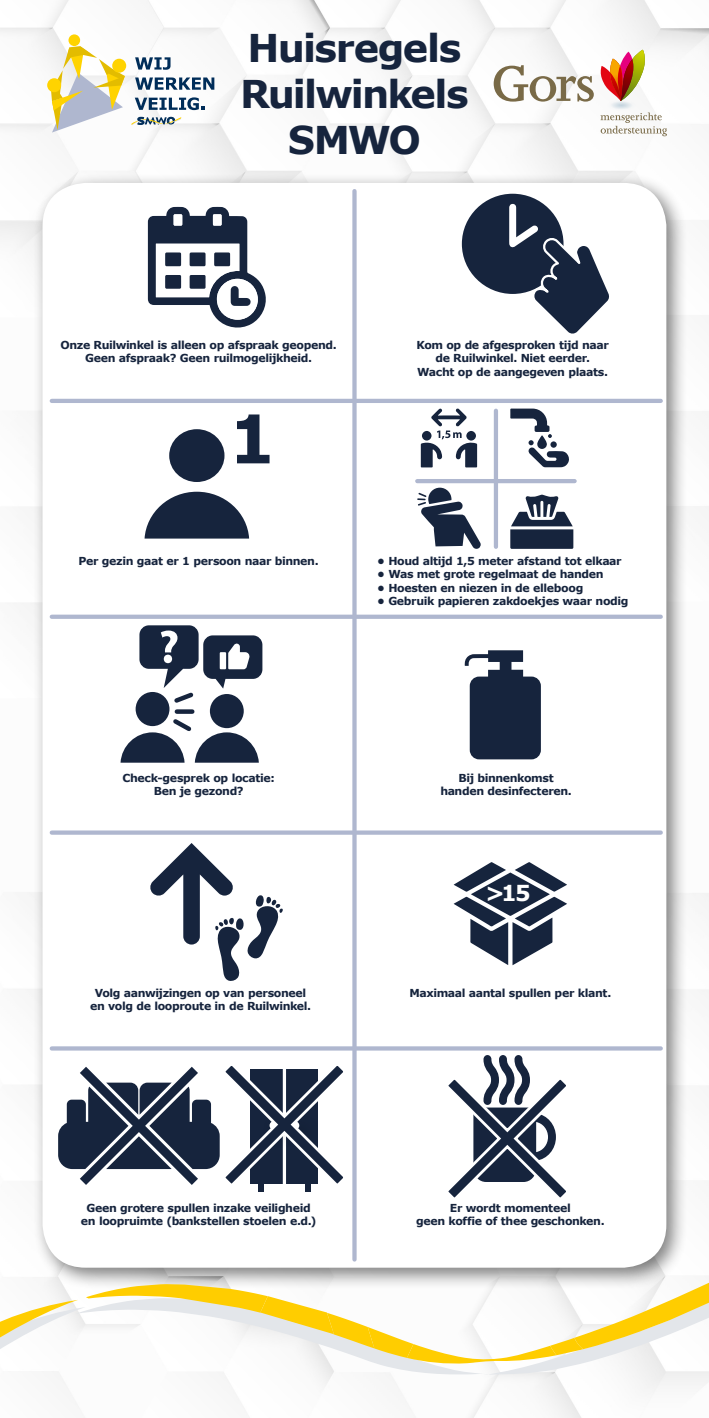
<style>
.page{position:relative;width:709px;height:1418px;background:#fff}
.page>*{position:absolute;margin:0;border:0;box-sizing:border-box;transform-origin:0 0}
.t1{font:700 67px "Verdana";color:#16243d}
.t2{font:700 38.25px/45.9px "Verdana";letter-spacing:-.05em;color:#16243d;text-align:center}
.t3{font:700 22px "Verdana";color:#fff}
.t4{font:700 11px/13.2px "Verdana";letter-spacing:-.035em;color:#16243d;text-align:center}
</style>
<div class="page">
<img style="left:0;top:0;width:709px;height:1417px">
<div style="left:33px;top:173px;width:655px;height:1116px;background:#000;opacity:.5"></div>
<div style="left:43px;top:183px;width:623px;height:1084px;background:#fff;border-radius:43px"></div>
<svg style="left:0;top:1246px;width:709px;height:143px"></svg>
<svg style="left:352px;top:191px;width:4px;height:1068px;background:#b6bdd3"></svg>
<hr style="left:52px;top:399px;width:608px;height:4px;background:#afb7cf">
<div style="left:52px;top:614px;width:608px;height:5px;background:#afb7cf"></div>
<svg style="left:52px;top:830px;width:608px;height:4px;background:#b8bfd4"></svg>
<svg style="left:52px;top:1046px;width:608px;height:4px;background:#b5bcd2"></svg>
<div style="left:210px;top:694px;width:34px;height:34px;background:#16243d;border-radius:50%"></div>
<svg style="left:464px;top:650px;width:77px;height:109px"></svg>
<hr style="left:417px;top:479px;width:157px;height:4px;background:#afb7cf">
<svg style="left:510px;top:408px;width:59px;height:59px"></svg>
<svg style="left:421px;top:408px;width:56px;height:59px"></svg>
<svg style="left:417px;top:487px;width:64px;height:62px"></svg>
<svg style="left:510px;top:494px;width:63px;height:55px"></svg>
<hr style="left:494px;top:411px;width:4px;height:136px;background:#afb7cf">
<svg style="left:453px;top:862px;width:114px;height:103px"></svg>
<svg style="left:144px;top:491px;width:105px;height:47px"></svg>
<div style="left:169px;top:429px;width:55px;height:53px;background:#16243d;border-radius:50%"></div>
<svg style="left:148px;top:207px;width:118px;height:121px"></svg>
<svg style="left:131px;top:117px;width:50px;height:8px"></svg>
<div style="left:68px;top:34px;width:12px;height:12px;background:#ffd300;border-radius:50%"></div>
<div style="left:47px;top:78px;width:14px;height:14px;background:#ffd300;border-radius:50%"></div>
<svg style="left:51px;top:46px;width:74px;height:86px"></svg>
<div style="left:112px;top:59px;width:14px;height:14px;background:#ffd300;border-radius:50%"></div>
<svg style="left:135px;top:57px;width:35px;height:13px"></svg>
<svg style="left:135px;top:77px;width:79px;height:13px"></svg>
<svg style="left:135px;top:97px;width:69px;height:13px"></svg>
<svg style="left:493px;top:65px;width:101px;height:37px"></svg>
<svg style="left:600px;top:50px;width:67px;height:86px"></svg>
<svg style="left:448px;top:1055px;width:118px;height:143px"></svg>
<div style="left:258px;top:1177px;width:6px;height:14px;background:#16243d"></div>
<div style="left:305px;top:1177px;width:5px;height:14px;background:#16243d"></div>
<svg style="left:58px;top:1066px;width:285px;height:123px"></svg>
<svg style="left:150px;top:843px;width:133px;height:138px"></svg>
<div style="left:136px;top:692px;width:33px;height:34px;background:#16243d;border-radius:50%"></div>
<div style="left:177px;top:709px;width:15px;height:5px;background:#16243d"></div>
<svg style="left:120px;top:715px;width:139px;height:47px"></svg>
<svg style="left:139px;top:625px;width:123px;height:81px"></svg>
<svg style="left:462px;top:194px;width:147px;height:140px"></svg>
<h2 class="t2" style="left:240px;top:26px;width:230px">Huisregels<br>Ruilwinkels<br>SMWO</h2>
<p class="t4" style="left:60px;top:339px;width:278px">Onze Ruilwinkel is alleen op afspraak geopend.<br>Geen afspraak? Geen ruilmogelijkheid.</p>
<p class="t4" style="left:416px;top:339px;width:194px">Kom op de afgesproken tijd naar de Ruilwinkel. Niet eerder.<br>Wacht op de aangegeven plaats.</p>
<h1 class="t1" style="left:228px;top:395px;width:49px">1</h1>
<p class="t4" style="left:79px;top:554px;width:241px">Per gezin gaat er 1 persoon naar binnen.</p>
<p class="t4" style="left:377px;top:554px;width:246px">• Houd altijd 1,5 meter afstand tot elkaar</p>
<p class="t4" style="left:377px;top:568px;width:228px">• Was met grote regelmaat de handen</p>
<p class="t4" style="left:377px;top:581px;width:208px">• Hoesten en niezen in de elleboog</p>
<p class="t4" style="left:377px;top:594px;width:253px">• Gebruik papieren zakdoekjes waar nodig</p>
<p class="t4" style="left:122px;top:771px;width:154px">Check-gesprek op locatie:<br>Ben je gezond?</p>
<p class="t4" style="left:440px;top:771px;width:133px">Bij binnenkomst handen desinfecteren.</p>
<h3 class="t3" style="left:485px;top:879px;width:47px">&gt;15</h3>
<p class="t4" style="left:90px;top:986px;width:222px">Volg aanwijzingen op van personeel en volg de looproute in de Ruilwinkel.</p>
<p class="t4" style="left:409px;top:986px;width:203px">Maximaal aantal spullen per klant.</p>
<p class="t4" style="left:81px;top:1201px;width:237px">Geen grotere spullen inzake veiligheid en loopruimte (bankstellen stoelen e.d.)</p>
<p class="t4" style="left:416px;top:1201px;width:190px">Er wordt momenteel<br>geen koffie of thee geschonken.</p>
</div>
